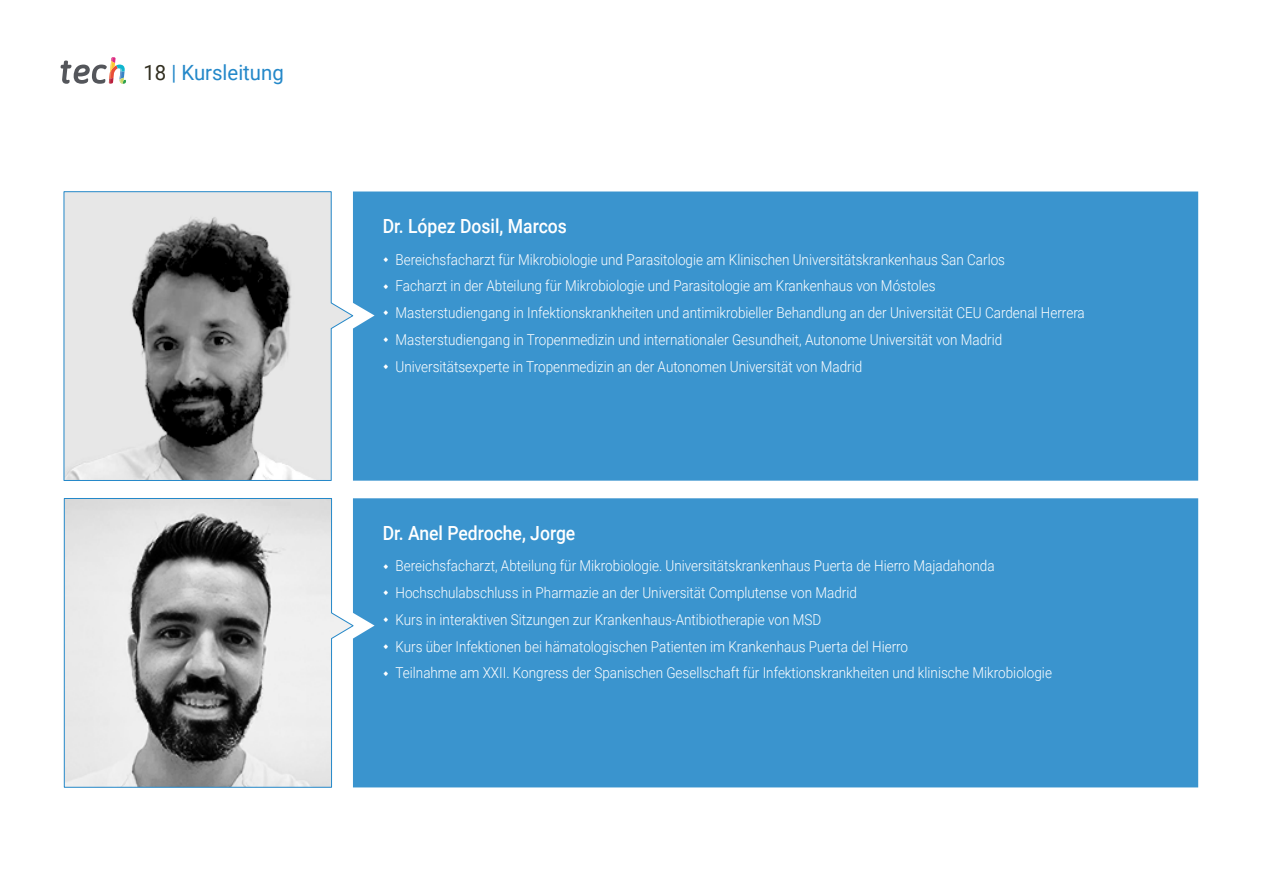
<style>
.page{position:relative;width:1263px;height:893px;background:#fff}
.page>*{position:absolute;margin:0;border:0;box-sizing:border-box;transform-origin:0 0}
.t1{font:21px "Roboto";color:#2488c9}
.t2{font:500 19.5px "Roboto";color:#fff;scale:.9 1}
.t3{font:300 15px/26.7px "Roboto";color:#fff;scale:.9 1}
.s1{color:#312e20}
</style>
<div class="page">
<svg style="left:61px;top:57px;width:65px;height:27px"></svg>
<div style="left:354px;top:498px;width:844px;height:289px;background:#3a94ce"></div>
<div style="left:353px;top:191px;width:845px;height:290px;background:#3a94ce"></div>
<svg style="left:64px;top:191px;width:289px;height:290px;background:#b1b2b3"></svg>
<svg style="left:64px;top:498px;width:290px;height:290px"></svg>
<svg style="left:384px;top:257px;width:4px;height:5px"></svg>
<svg style="left:384px;top:284px;width:4px;height:5px"></svg>
<svg style="left:384px;top:310px;width:4px;height:6px"></svg>
<svg style="left:384px;top:337px;width:4px;height:5px"></svg>
<svg style="left:384px;top:364px;width:4px;height:5px"></svg>
<svg style="left:384px;top:564px;width:4px;height:5px"></svg>
<svg style="left:384px;top:591px;width:4px;height:5px"></svg>
<svg style="left:384px;top:617px;width:4px;height:5px"></svg>
<svg style="left:384px;top:644px;width:4px;height:5px"></svg>
<svg style="left:384px;top:671px;width:4px;height:5px"></svg>
<h1 class="t1" style="left:144px;top:58px;width:142px"><span class="s1">18</span> | Kursleitung</h1>
<h2 class="t2" style="left:383px;top:212px;width:206px">Dr. López Dosil, Marcos</h2>
<p class="t3" style="left:395px;top:245px;width:767px">Bereichsfacharzt für Mikrobiologie und Parasitologie am Klinischen Universitätskrankenhaus San Carlos<br>Facharzt in der Abteilung für Mikrobiologie und Parasitologie am Krankenhaus von Móstoles<br>Masterstudiengang in Infektionskrankheiten und antimikrobieller Behandlung an der Universität CEU Cardenal Herrera Masterstudiengang in Tropenmedizin und internationaler Gesundheit, Autonome Universität von Madrid Universitätsexperte in Tropenmedizin an der Autonomen Universität von Madrid</p>
<h2 class="t2" style="left:383px;top:519px;width:216px">Dr. Anel Pedroche, Jorge</h2>
<p class="t3" style="left:395px;top:552px;width:731px">Bereichsfacharzt, Abteilung für Mikrobiologie. Universitätskrankenhaus Puerta de Hierro Majadahonda Hochschulabschluss in Pharmazie an der Universität Complutense von Madrid<br>Kurs in interaktiven Sitzungen zur Krankenhaus-Antibiotherapie von MSD<br>Kurs über Infektionen bei hämatologischen Patienten im Krankenhaus Puerta del Hierro<br>Teilnahme am XXII. Kongress der Spanischen Gesellschaft für Infektionskrankheiten und klinische Mikrobiologie</p>
</div>
